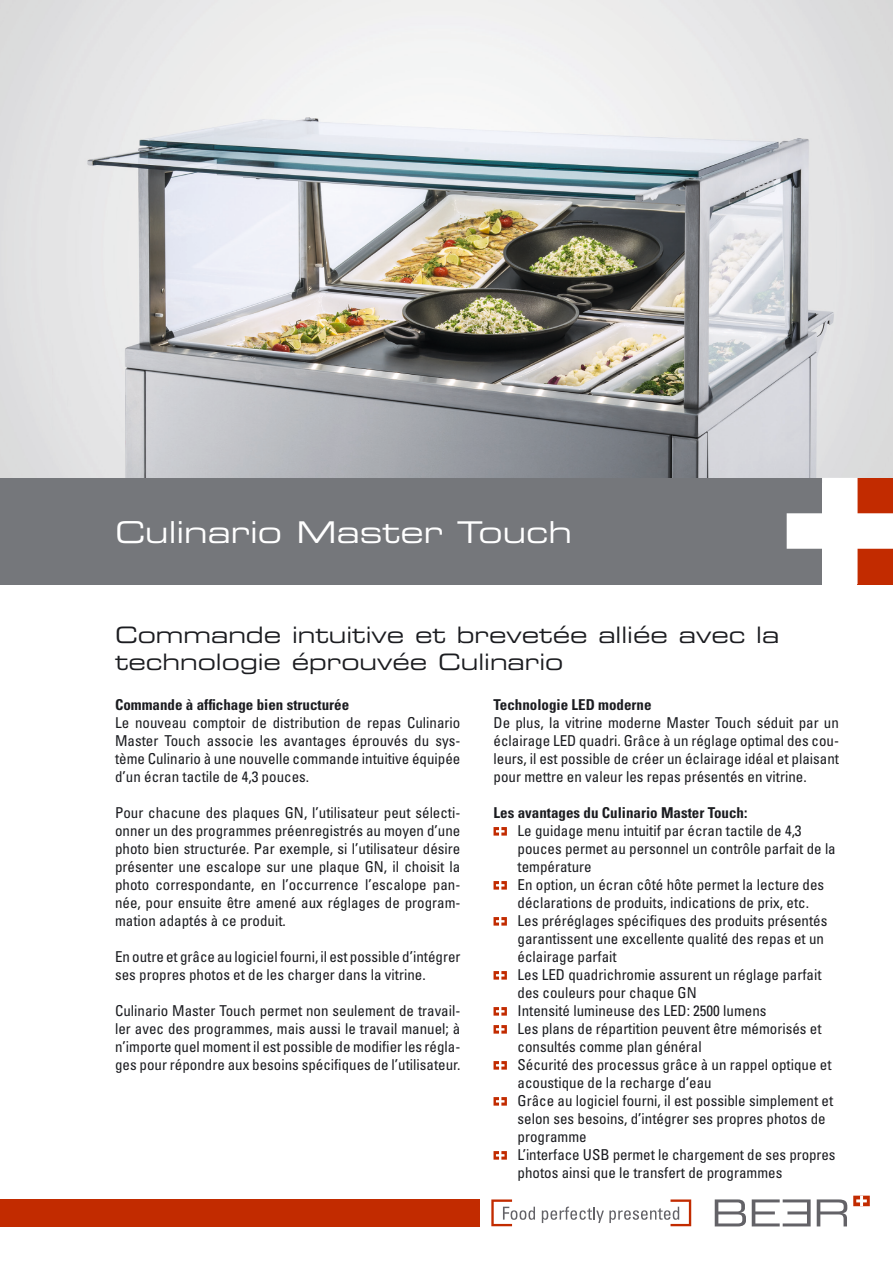
<style>
.page{position:relative;width:893px;height:1263px;background:#fff}
.page>*{position:absolute;margin:0;border:0;box-sizing:border-box;transform-origin:0 0}
.t1{font:30px "Eurostile LT Extended Two";color:#fff}
.t2{font:22.5px/27px "Eurostile LT Extended Two";color:#1b1c20}
.t3{font:condensed 15px/18px "Univers LT";color:#1b1c20;text-align:justify}
.t4{font:700 condensed 15px "Univers LT";color:#1b1c20}
</style>
<div class="page">
<img style="left:0;top:0;width:893px;height:478px">
<div style="left:0;top:478px;width:822px;height:106px;background:#75777b"></div>
<svg style="left:787px;top:478px;width:106px;height:106px"></svg>
<svg style="left:715px;top:1199px;width:31px;height:27px"></svg>
<svg style="left:817px;top:1199px;width:30px;height:27px"></svg>
<svg style="left:752px;top:1199px;width:59px;height:27px"></svg>
<svg style="left:853px;top:1195px;width:17px;height:11px"></svg>
<svg style="left:491px;top:1199px;width:44px;height:27px"></svg>
<svg style="left:542px;top:1199px;width:149px;height:27px"></svg>
<svg style="left:493px;top:827px;width:14px;height:8px"></svg>
<svg style="left:493px;top:881px;width:14px;height:8px"></svg>
<svg style="left:493px;top:917px;width:14px;height:8px"></svg>
<svg style="left:493px;top:971px;width:14px;height:8px"></svg>
<svg style="left:493px;top:1007px;width:14px;height:8px"></svg>
<svg style="left:493px;top:1025px;width:14px;height:8px"></svg>
<svg style="left:493px;top:1061px;width:14px;height:8px"></svg>
<svg style="left:493px;top:1097px;width:14px;height:8px"></svg>
<svg style="left:493px;top:1151px;width:14px;height:8px"></svg>
<div style="left:0;top:1199px;width:480px;height:27px;background:#c22b00"></div>
<h1 class="t1" style="left:115px;top:511px;width:458px">Culinario Master Touch</h1>
<h2 class="t2" style="left:115px;top:621px;width:666px">Commande intuitive et brevetée alliée avec la technologie éprouvée Culinario</h2>
<p class="t4" style="left:115px;top:695px;width:236px">Commande à affichage bien structurée</p>
<p class="t3" style="left:115px;top:713px;width:347px">Le nouveau comptoir de distribution de repas Culinario Master Touch associe les avantages éprouvés du sys&shy;tème Culinario à une nouvelle commande intuitive équipée d’un écran tactile de 4,3 pouces.</p>
<p class="t3" style="left:115px;top:803px;width:347px">Pour chacune des plaques GN, l’utilisateur peut sélecti&shy;onner un des programmes préenregistrés au moyen d’une photo bien structurée. Par exemple, si l’utilisateur désire présenter une escalope sur une plaque GN, il choisit la photo correspondante, en l’occurrence l’escalope pan&shy;née, pour ensuite être amené aux réglages de program&shy;mation adaptés à ce produit.</p>
<p class="t3" style="left:115px;top:947px;width:347px">En outre et grâce au logiciel fourni, il est possible d’intégrer ses propres photos et de les charger dans la vitrine.</p>
<p class="t3" style="left:115px;top:1001px;width:347px">Culinario Master Touch permet non seulement de travail&shy;ler avec des programmes, mais aussi le travail manuel; à n’importe quel moment il est possible de modifier les régla&shy;ges pour répondre aux besoins spécifiques de l’utilisateur.</p>
<p class="t4" style="left:493px;top:695px;width:160px">Technologie LED moderne</p>
<p class="t3" style="left:493px;top:713px;width:347px">De plus, la vitrine moderne Master Touch séduit par un éclairage LED quadri. Grâce à un réglage optimal des cou&shy;leurs, il est possible de créer un éclairage idéal et plaisant pour mettre en valeur les repas présentés en vitrine.</p>
<p class="t4" style="left:493px;top:803px;width:255px">Les avantages du Culinario Master Touch:</p>
<p class="t3" style="left:517px;top:821px;width:320px;text-align:left">Le guidage menu intuitif par écran tactile de 4,3 pouces permet au personnel un contrôle parfait de la température<br>En option, un écran côté hôte permet la lecture des déclarations de produits, indications de prix, etc.<br>Les préréglages spécifiques des produits présentés garantissent une excellente qualité des repas et un éclairage parfait<br>Les LED quadrichromie assurent un réglage parfait des couleurs pour chaque GN<br>Intensité lumineuse des LED: 2500 lumens<br>Les plans de répartition peuvent être mémorisés et consultés comme plan général<br>Sécurité des processus grâce à un rappel optique et acoustique de la recharge d‘eau<br>Grâce au logiciel fourni, il est possible simplement et selon ses besoins, d’intégrer ses propres photos de programme<br>L’interface USB permet le chargement de ses propres photos ainsi que le transfert de programmes</p>
</div>
